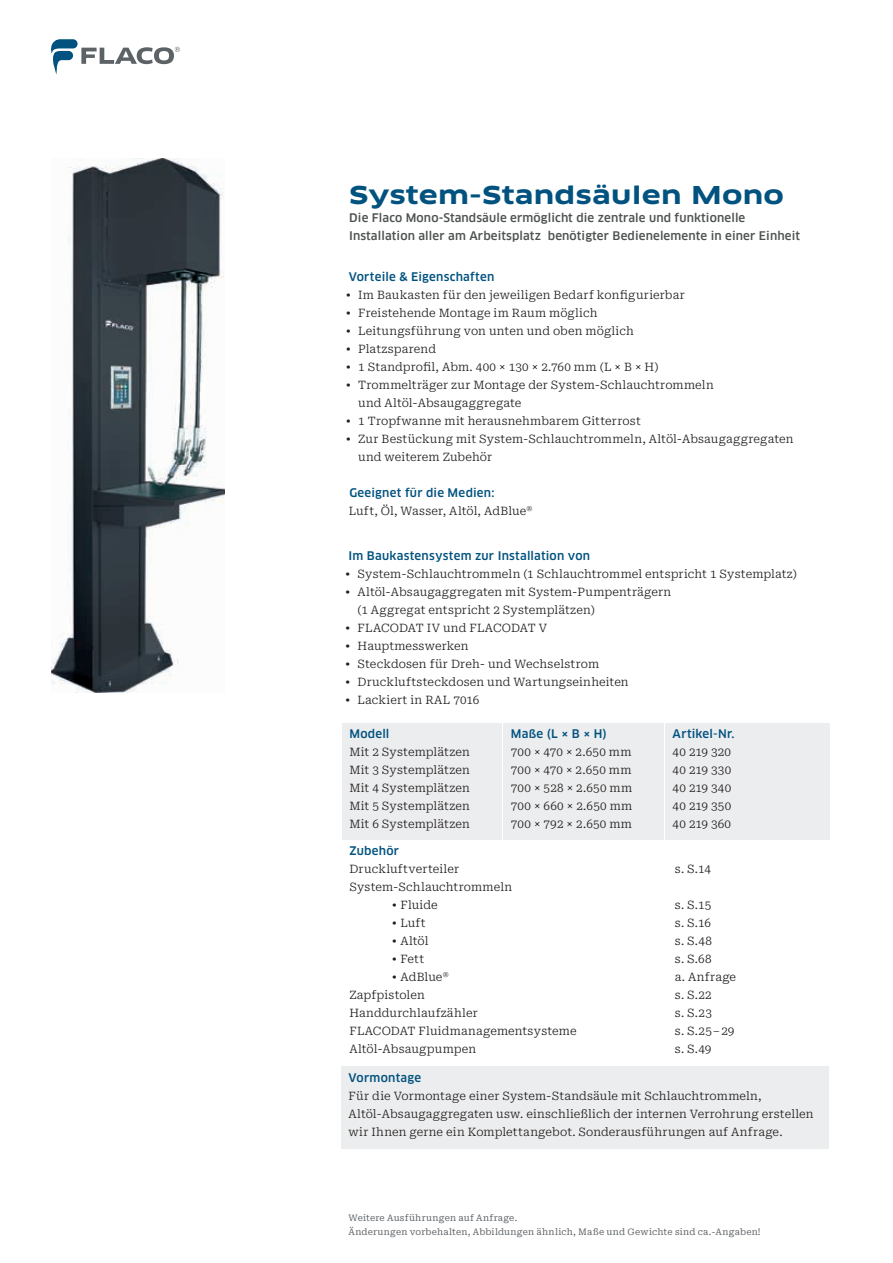
<style>
.page{position:relative;width:893px;height:1263px;background:#fff}
.page>*{position:absolute;margin:0;border:0;box-sizing:border-box;transform-origin:0 0}
.t1{font:700 24px "Clan OT Extd";letter-spacing:.01em;color:#01527f}
.t2{font:300 11.7px/18px "Roboto Serif";letter-spacing:.01em;color:#231f20}
.t3{font:500 11.7px/18px "Clan Pro";letter-spacing:.01em;color:#4f5252}
.t4{font:500 11.7px "Clan OT";letter-spacing:.02em;color:#01527f}
.t5{font:9px/13.5px "Roboto Serif";letter-spacing:.02em;color:#5d6266}
</style>
<div class="page">
<svg style="left:51px;top:39px;width:129px;height:36px"></svg>
<img style="left:51px;top:158px;width:174px;height:534px">
<div style="left:342px;top:723px;width:488px;height:117px;background:#ecedee"></div>
<hr style="left:502px;top:723px;width:1px;height:118px;background:#fff">
<hr style="left:664px;top:723px;width:1px;height:118px;background:#fff">
<div style="left:341px;top:1067px;width:488px;height:82px;background:#ecedee"></div>
<h1 class="t1" style="left:349px;top:181px;width:436px">System-Standsäulen Mono</h1>
<p class="t3" style="left:349px;top:209px;width:452px">Die Flaco Mono-Standsäule ermöglicht die zentrale und funktionelle<br>Installation aller am Arbeitsplatz benötigter Bedienelemente in einer Einheit</p>
<p class="t4" style="left:349px;top:269px;width:147px">Vorteile &amp; Eigenschaften</p>
<p class="t2" style="left:346px;top:285px;width:341px">• Im Baukasten für den jeweiligen Bedarf konfigurierbar</p>
<p class="t2" style="left:346px;top:303px;width:253px">• Freistehende Montage im Raum möglich</p>
<p class="t2" style="left:346px;top:321px;width:289px">• Leitungsführung von unten und oben möglich</p>
<p class="t2" style="left:346px;top:339px;width:92px">• Platzsparend</p>
<p class="t2" style="left:346px;top:357px;width:314px">• 1 Standprofil, Abm. 400 × 130 × 2.760 mm (L × B × H)</p>
<p class="t2" style="left:358px;top:375px;width:357px;text-indent:-12px">• Trommelträger zur Montage der System-Schlauchtrommeln und Altöl-Absaugaggregate</p>
<p class="t2" style="left:346px;top:411px;width:297px">• 1 Tropfwanne mit herausnehmbarem Gitterrost</p>
<p class="t2" style="left:358px;top:429px;width:437px;text-indent:-12px">• Zur Bestückung mit System-Schlauchtrommeln, Altöl-Absaugaggregaten und weiterem Zubehör</p>
<p class="t4" style="left:349px;top:485px;width:147px">Geeignet für die Medien:</p>
<p class="t2" style="left:349px;top:501px;width:185px">Luft, Öl, Wasser, Altöl, AdBlue<sup>®</sup></p>
<p class="t4" style="left:349px;top:548px;width:243px">Im Baukastensystem zur Installation von</p>
<p class="t2" style="left:345px;top:564px;width:453px">• System-Schlauchtrommeln (1 Schlauchtrommel entspricht 1 Systemplatz)</p>
<p class="t2" style="left:358px;top:582px;width:315px;text-indent:-12px">• Altöl-Absaugaggregaten mit System-Pumpenträgern (1 Aggregat entspricht 2 Systemplätzen)</p>
<p class="t2" style="left:345px;top:618px;width:203px">• FLACODAT IV und FLACODAT V</p>
<p class="t2" style="left:345px;top:636px;width:125px">• Hauptmesswerken</p>
<p class="t2" style="left:345px;top:654px;width:256px">• Steckdosen für Dreh- und Wechselstrom</p>
<p class="t2" style="left:345px;top:672px;width:285px">• Druckluftsteckdosen und Wartungseinheiten</p>
<p class="t2" style="left:345px;top:690px;width:136px">• Lackiert in RAL 7016</p>
<p class="t4" style="left:349px;top:727px;width:42px">Modell</p>
<p class="t2" style="left:349px;top:742px;width:122px;text-align:justify">Mit 2 Systemplätzen Mit 3 Systemplätzen Mit 4 Systemplätzen Mit 5 Systemplätzen Mit 6 Systemplätzen</p>
<p class="t4" style="left:511px;top:727px;width:97px">Maße (L × B × H)</p>
<p class="t2" style="left:511px;top:742px;width:123px;text-align:justify">700 × 470 × 2.650 mm 700 × 470 × 2.650 mm 700 × 528 × 2.650 mm 700 × 660 × 2.650 mm 700 × 792 × 2.650 mm</p>
<p class="t4" style="left:673px;top:727px;width:64px">Artikel-Nr.</p>
<p class="t2" style="left:673px;top:742px;width:60px;text-align:justify">40 219 320<br>40 219 330<br>40 219 340<br>40 219 350<br>40 219 360</p>
<p class="t4" style="left:349px;top:844px;width:51px">Zubehör</p>
<p class="t2" style="left:349px;top:859px;width:111px">Druckluftverteiler</p>
<p class="t2" style="left:675px;top:859px;width:38px">s. S.14</p>
<p class="t2" style="left:349px;top:877px;width:164px">System-Schlauchtrommeln</p>
<p class="t2" style="left:392px;top:895px;width:47px">• Fluide</p>
<p class="t2" style="left:675px;top:895px;width:38px">s. S.15</p>
<p class="t2" style="left:392px;top:913px;width:35px">• Luft</p>
<p class="t2" style="left:675px;top:913px;width:38px">s. S.16</p>
<p class="t2" style="left:392px;top:931px;width:38px">• Altöl</p>
<p class="t2" style="left:675px;top:931px;width:39px">s. S.48</p>
<p class="t2" style="left:392px;top:949px;width:34px">• Fett</p>
<p class="t2" style="left:675px;top:949px;width:38px">s. S.68</p>
<p class="t2" style="left:392px;top:967px;width:58px">• AdBlue<sup>®</sup></p>
<p class="t2" style="left:675px;top:967px;width:63px">a. Anfrage</p>
<p class="t2" style="left:349px;top:985px;width:77px">Zapfpistolen</p>
<p class="t2" style="left:675px;top:985px;width:38px">s. S.22</p>
<p class="t2" style="left:349px;top:1003px;width:130px">Handdurchlaufzähler</p>
<p class="t2" style="left:675px;top:1003px;width:39px">s. S.23</p>
<p class="t2" style="left:349px;top:1021px;width:229px">FLACODAT Fluidmanagementsysteme</p>
<p class="t2" style="left:675px;top:1021px;width:61px">s. S.25 – 29</p>
<p class="t2" style="left:349px;top:1039px;width:128px">Altöl-Absaugpumpen</p>
<p class="t2" style="left:675px;top:1039px;width:38px">s. S.49</p>
<p class="t4" style="left:349px;top:1070px;width:74px">Vormontage</p>
<p class="t2" style="left:349px;top:1086px;width:467px">Für die Vormontage einer System-Standsäule mit Schlauchtrommeln,<br>Altöl-Absaugaggregaten usw. einschließlich der internen Verrohrung erstellen wir Ihnen gerne ein Komplettangebot. Sonderausführungen auf Anfrage.</p>
<p class="t5" style="left:349px;top:1210px;width:414px">Weitere Ausführungen auf Anfrage.<br>Änderungen vorbehalten, Abbildungen ähnlich, Maße und Gewichte sind ca.-Angaben!</p>
</div>
